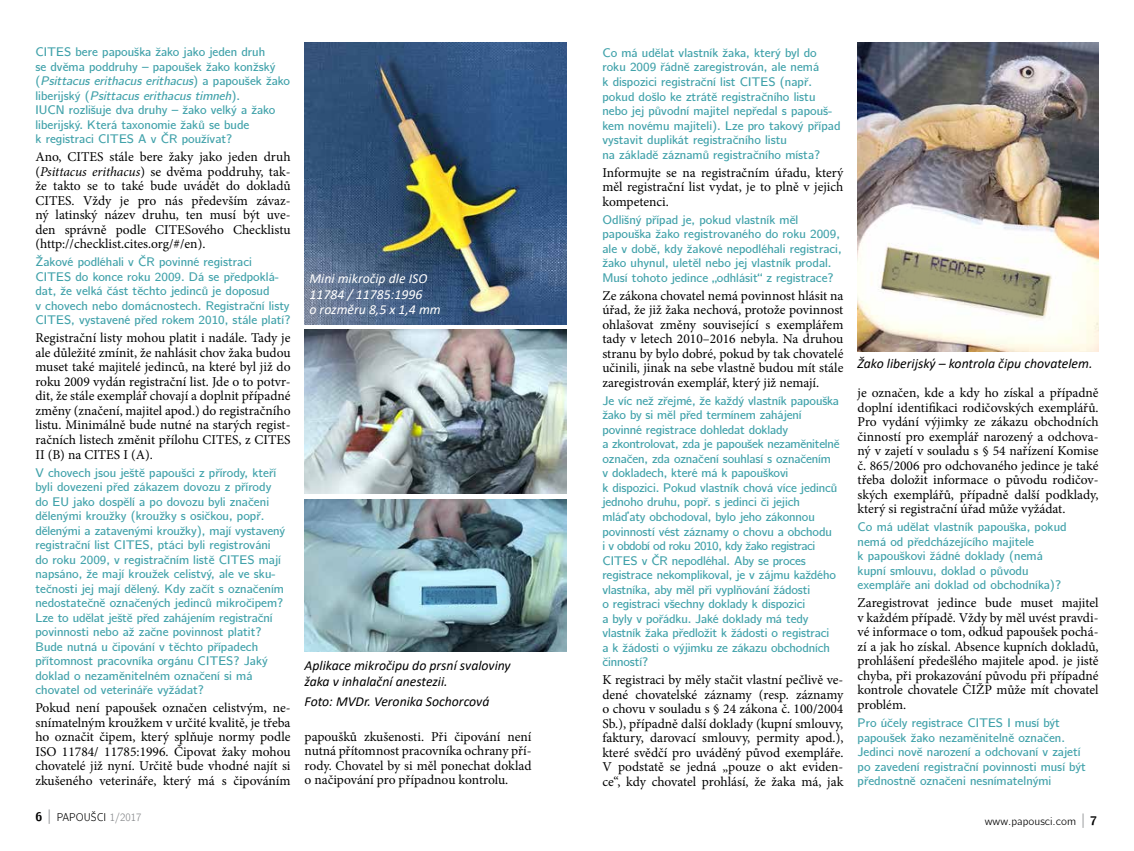
<style>
.page{position:relative;width:1134px;height:851px;background:#fff}
.page>*{position:absolute;margin:0;border:0;box-sizing:border-box;transform-origin:0 0}
.t1{font:italic 13.75px/15.8px "Calibri";color:#000}
.t2{font:italic 13.75px/15.8px "Calibri";color:#fff}
.t3{font:13.5px/14.5px "Minion Pro";color:#000;text-align:justify}
.t4{font:600 12.5px/14.5px "CMU Bright";color:#41a2aa}
.t5{font:11.25px "CMU Bright";color:#000}
.t6{font:11.25px "CMU Bright";color:#000;scale:.9 1}
.s1{font-style:italic}
.s2{font-weight:700;font-size:12.5px}
.s3{color:#808285}
</style>
<div class="page">
<img style="left:305px;top:330px;width:262px;height:163px">
<img style="left:305px;top:500px;width:262px;height:151px">
<img style="left:857px;top:43px;width:241px;height:308px">
<img style="left:305px;top:43px;width:262px;height:281px">
<svg style="left:424px;top:588px;width:72px;height:16px"></svg>
<svg style="left:884px;top:257px;width:159px;height:57px"></svg>
<p class="t4" style="left:35px;top:44px;width:256px">CITES bere papouška žako jako jeden druh<br>se dvěma poddruhy – papoušek žako konžský (<span class="s1">Psittacus erithacus erithacus</span>) a papoušek žako liberijský (<span class="s1">Psittacus erithacus timneh</span>).<br>IUCN rozlišuje dva druhy – žako velký a žako liberijský. Která taxonomie žaků se bude<br>k registraci CITES A v ČR používat?</p>
<p class="t3" style="left:35px;top:150px;width:257px">Ano, CITES stále bere žaky jako jeden druh (<span class="s1">Psittacus erithacus</span>) se dvěma poddruhy, tak&shy;že takto se to také bude uvádět do dokladů CITES. Vždy je pro nás především závaz&shy;ný latinský název druhu, ten musí být uve&shy;den správně podle CITESového Checklistu (http://checklist.cites.org/#/en).</p>
<p class="t4" style="left:35px;top:254px;width:257px">Žakové podléhali v ČR povinné registraci CITES do konce roku 2009. Dá se předpoklá&shy;dat, že velká část těchto jedinců je doposud<br>v chovech nebo domácnostech. Registrační listy CITES, vystavené před rokem 2010, stále platí?</p>
<p class="t3" style="left:35px;top:331px;width:257px">Registrační listy mohou platit i nadále. Tady je ale důležité zmínit, že nahlásit chov žaka budou muset také majitelé jedinců, na které byl již do roku 2009 vydán registrační list. Jde o to potvr&shy;dit, že stále exemplář chovají a doplnit případné změny (značení, majitel apod.) do registračního listu. Minimálně bude nutné na starých regist&shy;račních listech změnit přílohu CITES, z CITES II (B) na CITES I (A).</p>
<p class="t4" style="left:35px;top:464px;width:251px">V chovech jsou ještě papoušci z přírody, kteří byli dovezeni před zákazem dovozu z přírody do EU jako dospělí a po dovozu byli značeni dělenými kroužky (kroužky s osičkou, popř. dělenými a zatavenými kroužky), mají vystavený registrační list CITES, ptáci byli registrováni do roku 2009, v registračním listě CITES mají napsáno, že mají kroužek celistvý, ale ve sku&shy;tečnosti jej mají dělený. Kdy začít s označením nedostatečně označených jedinců mikročipem?<br>Lze to udělat ještě před zahájením registrační povinnosti nebo až začne povinnost platit?<br>Bude nutná u čipování v těchto případech přítomnost pracovníka orgánu CITES? Jaký doklad o nezaměnitelném označení si má chovatel od veterináře vyžádat?</p>
<p class="t3" style="left:35px;top:700px;width:257px">Pokud není papoušek označen celistvým, ne&shy;snímatelným kroužkem v určité kvalitě, je třeba ho označit čipem, který splňuje normy podle ISO 11784/ 11785:1996. Čipovat žaky mohou chovatelé již nyní. Určitě bude vhodné najít si zkušeného veterináře, který má s čipováním</p>
<p class="t2" style="left:309px;top:270px;width:133px">Mini mikročip dle ISO<br>11784 / 11785:1996<br>o rozměru 8,5 x 1,4 mm</p>
<p class="t1" style="left:305px;top:657px;width:208px">Aplikace mikročipu do prsní svaloviny žaka v inhalační anestezii.</p>
<p class="t1" style="left:305px;top:692px;width:186px">Foto: MVDr. Veronika Sochorcová</p>
<p class="t3" style="left:305px;top:729px;width:228px">papoušků zkušenosti. Při čipování není nutná přítomnost pracovníka ochrany pří&shy;rody. Chovatel by si měl ponechat doklad o načipování pro případnou kontrolu.</p>
<p class="t4" style="left:602px;top:45px;width:240px">Co má udělat vlastník žaka, který byl do roku 2009 řádně zaregistrován, ale nemá<br>k dispozici registrační list CITES (např. pokud došlo ke ztrátě registračního listu nebo jej původní majitel nepředal s papouš&shy;kem novému majiteli). Lze pro takový případ vystavit duplikát registračního listu<br>na základě záznamů registračního místa?</p>
<p class="t3" style="left:602px;top:165px;width:242px">Informujte se na registračním úřadu, který měl registrační list vydat, je to plně v jejich kompetenci.</p>
<p class="t4" style="left:602px;top:211px;width:241px">Odlišný případ je, pokud vlastník měl papouška žako registrovaného do roku 2009, ale v době, kdy žakové nepodléhali registraci, žako uhynul, uletěl nebo jej vlastník prodal.<br>Musí tohoto jedince „odhlásit“ z registrace?</p>
<p class="t3" style="left:602px;top:288px;width:242px">Ze zákona chovatel nemá povinnost hlásit na úřad, že již žaka nechová, protože povinnost ohlašovat změny související s exemplářem tady v letech 2010–2016 nebyla. Na druhou stranu by bylo dobré, pokud by tak chovatelé učinili, jinak na sebe vlastně budou mít stále zaregistrován exemplář, který již nemají.</p>
<p class="t4" style="left:602px;top:392px;width:239px">Je víc než zřejmé, že každý vlastník papouška žako by si měl před termínem zahájení povinné registrace dohledat doklady<br>a zkontrolovat, zda je papoušek nezaměnitelně označen, zda označení souhlasí s označením v dokladech, které má k papouškovi<br>k dispozici. Pokud vlastník chová více jedinců jednoho druhu, popř. s jedinci či jejich mláďaty obchodoval, bylo jeho zákonnou povinností vést záznamy o chovu a obchodu<br>i v období od roku 2010, kdy žako registraci CITES v ČR nepodléhal. Aby se proces registrace nekomplikoval, je v zájmu každého vlastníka, aby měl při vyplňování žádosti<br>o registraci všechny doklady k dispozici<br>a byly v pořádku. Jaké doklady má tedy vlastník žaka předložit k žádosti o registraci<br>a k žádosti o výjimku ze zákazu obchodních činností?</p>
<p class="t3" style="left:602px;top:672px;width:242px">K registraci by měly stačit vlastní pečlivě ve&shy;dené chovatelské záznamy (resp. záznamy o chovu v souladu s § 24 zákona č. 100/2004<br>Sb.), případně další doklady (kupní smlouvy, faktury, darovací smlouvy, permity apod.), které svědčí pro uváděný původ exempláře.<br>V podstatě se jedná „pouze o akt eviden&shy;ce“, kdy chovatel prohlásí, že žaka má, jak</p>
<p class="t1" style="left:857px;top:355px;width:236px">Žako liberijský – kontrola čipu chovatelem.</p>
<p class="t3" style="left:857px;top:385px;width:242px">je označen, kde a kdy ho získal a případně doplní identifikaci rodičovských exemplářů.<br>Pro vydání výjimky ze zákazu obchodních činností pro exemplář narozený a odchova&shy;ný v zajetí v souladu s § 54 nařízení Komise č. 865/2006 pro odchovaného jedince je také třeba doložit informace o původu rodičov&shy;ských exemplářů, případně další podklady, který si registrační úřad může vyžádat.</p>
<p class="t4" style="left:857px;top:519px;width:211px">Co má udělat vlastník papouška, pokud nemá od předcházejícího majitele<br>k papouškovi žádné doklady (nemá kupní smlouvu, doklad o původu exempláře ani doklad od obchodníka)?</p>
<p class="t3" style="left:857px;top:596px;width:242px">Zaregistrovat jedince bude muset majitel v každém případě. Vždy by měl uvést pravdi&shy;vé informace o tom, odkud papoušek pochá&shy;zí a jak ho získal. Absence kupních dokladů, prohlášení předešlého majitele apod. je jistě chyba, při prokazování původu při případné kontrole chovatele ČIŽP může mít chovatel problém.</p>
<p class="t4" style="left:857px;top:714px;width:230px">Pro účely registrace CITES I musí být papoušek žako nezaměnitelně označen.<br>Jedinci nově narození a odchovaní v zajetí po zavedení registrační povinnosti musí být přednostně označeni nesnímatelnými</p>
<p class="t6" style="left:35px;top:807px;width:119px"><span class="s2">6</span> PAPOUŠCI <span class="s3">1/2017</span></p>
<p class="t5" style="left:985px;top:811px;width:114px">www.papousci.com <span class="s2">7</span></p>
</div>
